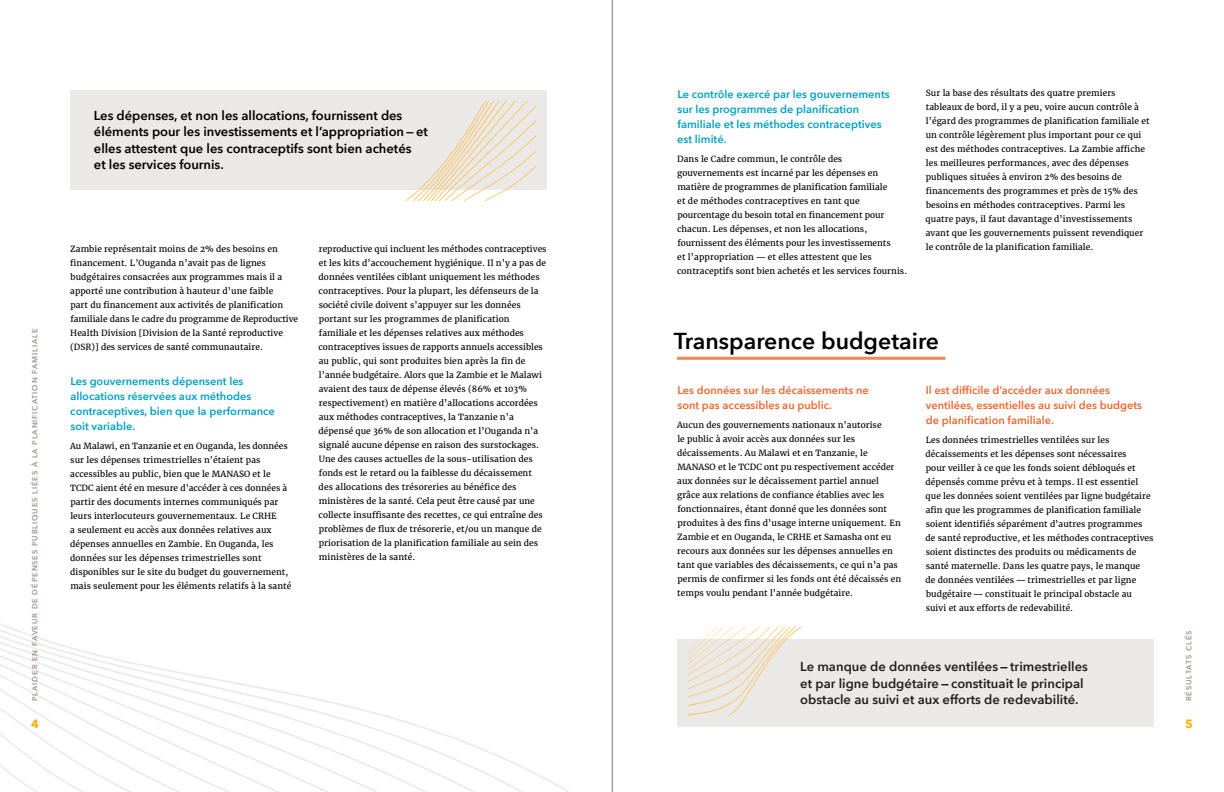
<style>
.page{position:relative;width:1224px;height:792px;background:#fff}
.page>*{position:absolute;margin:0;border:0;box-sizing:border-box;transform-origin:0 0}
.t1{font:600 23px "Avenir Next";color:#000}
.t2{font:600 13px/16.5px "Avenir Next";letter-spacing:-.005em;color:#000}
.t3{font:600 13px/16.5px "Avenir Next";color:#231e21}
.t4{font:700 12px "Avenir Next";color:#f9b104}
.t5{font:600 11px/15px "Avenir Next";color:#00a0c3}
.t6{font:600 11px/15px "Avenir Next";color:#ec672f}
.t7{font:8.5px/14px "Merriweather";letter-spacing:.005em;color:#000}
.t8{font:600 7.5px "Avenir Next";letter-spacing:.12em;color:#9c928d}
.s1{color:#000}
</style>
<div class="page">
<hr style="left:612px;top:0;width:1px;height:792px;background:#7d7679">
<svg style="left:0;top:623px;width:570px;height:169px"></svg>
<hr style="left:677px;top:357px;width:269px;height:3px;background:#f18956">
<div style="left:677px;top:639px;width:477px;height:88px;background:#ebe8e8"></div>
<svg style="left:688px;top:628px;width:112px;height:88px"></svg>
<div style="left:70px;top:90px;width:477px;height:100px;background:#ebe8e8"></div>
<svg style="left:405px;top:101px;width:131px;height:100px"></svg>
<p class="t8" style="left:29px;top:701px;width:374px;rotate:-90deg">PLAIDER EN FAVEUR DE DÉPENSES PUBLIQUES LIÉES À LA PLANIFICATION FAMILIALE</p>
<h3 class="t4" style="left:31px;top:713px;width:9px">4</h3>
<h2 class="t2" style="left:94px;top:107px;width:336px">Les dépenses, et non les allocations, fournissent des éléments pour les investissements et l’appropriation — et elles attestent que les contraceptifs sont bien achetés<br>et les services fournis.</h2>
<p class="t7" style="left:70px;top:242px;width:230px">Zambie représentait moins de 2% des besoins en financement. L’Ouganda n’avait pas de lignes budgétaires consacrées aux programmes mais il a apporté une contribution à hauteur d’une faible<br>part du financement aux activités de planification familiale dans le cadre du programme de Reproductive Health Division [Division de la Santé reproductive (DSR)] des services de santé communautaire.</p>
<p class="t5" style="left:70px;top:374px;width:206px">Les gouvernements dépensent les allocations réservées aux méthodes contraceptives, bien que la performance soit variable.</p>
<p class="t7" style="left:70px;top:439px;width:223px">Au Malawi, en Tanzanie et en Ouganda, les données sur les dépenses trimestrielles n’étaient pas accessibles au public, bien que le MANASO et le TCDC aient été en mesure d’accéder à ces données à partir des documents internes communiqués par leurs interlocuteurs gouvernementaux. Le CRHE<br>a seulement eu accès aux données relatives aux dépenses annuelles en Zambie. En Ouganda, les données sur les dépenses trimestrielles sont disponibles sur le site du budget du gouvernement, mais seulement pour les éléments relatifs à la santé</p>
<p class="t7" style="left:319px;top:242px;width:230px">reproductive qui incluent les méthodes contraceptives et les kits d’accouchement hygiénique. Il n’y a pas de données ventilées ciblant uniquement les méthodes contraceptives. Pour la plupart, les défenseurs de la société civile doivent s’appuyer sur les données portant sur les programmes de planification familiale et les dépenses relatives aux méthodes contraceptives issues de rapports annuels accessibles au public, qui sont produites bien après la fin de l’année budgétaire. Alors que la Zambie et le Malawi avaient des taux de dépense élevés (86% et 103% respectivement) en matière d’allocations accordées aux méthodes contraceptives, la Tanzanie n’a dépensé que 36% de son allocation et l’Ouganda n’a signalé aucune dépense en raison des surstockages.<br>Une des causes actuelles de la sous-utilisation des fonds est le retard ou la faiblesse du décaissement des allocations des trésoreries au bénéfice des ministères de la santé. Cela peut être causé par une collecte insuffisante des recettes, ce qui entraîne des problèmes de flux de trésorerie, et/ou un manque de priorisation de la planification familiale au sein des ministères de la santé.</p>
<p class="t5" style="left:677px;top:86px;width:214px">Le contrôle exercé par les gouvernements sur les programmes de planification familiale et les méthodes contraceptives est limité.</p>
<p class="t7" style="left:677px;top:152px;width:232px">Dans le Cadre commun, le contrôle des gouvernements est incarné par les dépenses en matière de programmes de planification familiale<br>et de méthodes contraceptives en tant que pourcentage du besoin total en financement pour chacun. Les dépenses, et non les allocations, fournissent des éléments pour les investissements<br>et l’appropriation — et elles attestent que les contraceptifs sont bien achetés et les services fournis.</p>
<p class="t7" style="left:926px;top:86px;width:225px">Sur la base des résultats des quatre premiers tableaux de bord, il y a peu, voire aucun contrôle à l’égard des programmes de planification familiale et un contrôle légèrement plus important pour ce qui est des méthodes contraceptives. La Zambie affiche les meilleures performances, avec des dépenses publiques situées à environ 2% des besoins de financements des programmes et près de 15% des besoins en méthodes contraceptives. Parmi les quatre pays, il faut davantage d’investissements avant que les gouvernements puissent revendiquer le contrôle de la planification familiale.</p>
<h1 class="t1" style="left:674px;top:321px;width:267px">Transparence budgetaire</h1>
<p class="t6" style="left:677px;top:382px;width:193px">Les données sur les décaissements ne sont pas accessibles au public.</p>
<p class="t7" style="left:677px;top:418px;width:226px">Aucun des gouvernements nationaux n’autorise<br>le public à avoir accès aux données sur les décaissements. Au Malawi et en Tanzanie, le MANASO et le TCDC ont pu respectivement accéder aux données sur le décaissement partiel annuel grâce aux relations de confiance établies avec les fonctionnaires, étant donné que les données sont produites à des fins d’usage interne uniquement. En Zambie et en Ouganda, le CRHE et Samasha ont eu recours aux données sur les dépenses annuelles en tant que variables des décaissements, ce qui n’a pas permis de confirmer si les fonds ont été décaissés en temps voulu pendant l’année budgétaire.</p>
<p class="t6" style="left:926px;top:382px;width:218px">Il est difficile d’accéder aux données ventilées, essentielles au suivi des budgets de planification familiale.</p>
<p class="t7" style="left:926px;top:433px;width:229px">Les données trimestrielles ventilées sur les décaissements et les dépenses sont nécessaires<br>pour veiller à ce que les fonds soient débloqués et dépensés comme prévu et à temps. Il est essentiel que les données soient ventilées par ligne budgétaire afin que les programmes de planification familiale soient identifiés séparément d’autres programmes de santé reproductive, et les méthodes contraceptives soient distinctes des produits ou médicaments de santé maternelle. Dans les quatre pays, le manque<br>de données ventilées — trimestrielles et par ligne budgétaire — constituait le principal obstacle au suivi et aux efforts de redevabilité.</p>
<h2 class="t3" style="left:800px;top:658px;width:289px">Le manque de données ventilées <span class="s1">—</span> trimestrielles et par ligne budgétaire <span class="s1">—</span> constituait le principal obstacle au suivi et aux efforts de redevabilité.</h2>
<p class="t8" style="left:1183px;top:701px;width:72px;rotate:-90deg">RÉSULTATS CLÉS</p>
<h3 class="t4" style="left:1185px;top:713px;width:9px">5</h3>
</div>
